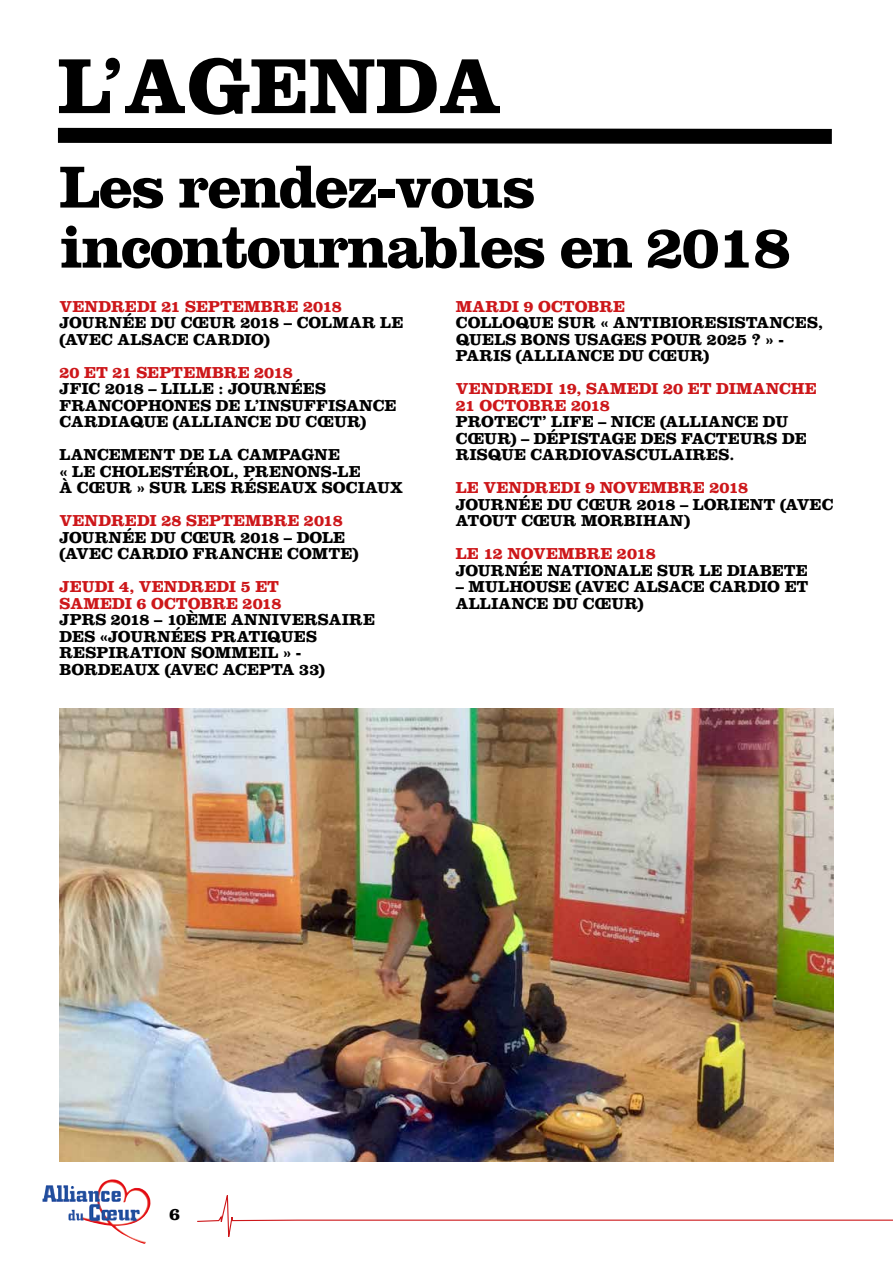
<style>
.page{position:relative;width:893px;height:1263px;background:#fff}
.page>*{position:absolute;margin:0;border:0;box-sizing:border-box;transform-origin:0 0}
.t1{font:700 81px "Clarendon";color:#000}
.t2{font:700 61.5px/60px "Clarendon";letter-spacing:-.03em;color:#000}
.t3{font:700 18px "Clarendon";color:#000}
.t4{font:700 16.5px/16.5px "Clarendon";color:#000}
.t5{font:700 16.5px/16.5px "Clarendon";color:#cd171a}
</style>
<div class="page">
<img style="left:76px;top:1179px;width:75px;height:65px">
<svg style="left:57px;top:127px;width:775px;height:17px;background:#1e1e1e"></svg>
<svg style="left:197px;top:1195px;width:696px;height:42px"></svg>
<img style="left:60px;top:708px;width:773px;height:454px">
<h1 class="t1" style="left:58px;top:37px;width:446px">L’AGENDA</h1>
<h2 class="t2" style="left:60px;top:156px;width:733px">Les rendez-vous incontournables en 2018</h2>
<p class="t5" style="left:60px;top:298px;width:284px">VENDREDI 21 SEPTEMBRE 2018</p>
<p class="t4" style="left:60px;top:314px;width:345px">JOURNÉE DU CŒUR 2018 – COLMAR LE (AVEC ALSACE CARDIO)</p>
<p class="t5" style="left:60px;top:364px;width:235px">20 ET 21 SEPTEMBRE 2018</p>
<p class="t4" style="left:60px;top:380px;width:338px">JFIC 2018 – LILLE : JOURNÉES<br>FRANCOPHONES DE L’INSUFFISANCE<br>CARDIAQUE (ALLIANCE DU CŒUR)</p>
<p class="t4" style="left:60px;top:446px;width:345px">LANCEMENT DE LA CAMPAGNE<br>« LE CHOLESTÉROL, PRENONS-LE<br>À CŒUR » SUR LES RÉSEAUX SOCIAUX</p>
<p class="t5" style="left:60px;top:512px;width:285px">VENDREDI 28 SEPTEMBRE 2018</p>
<p class="t4" style="left:60px;top:529px;width:301px">JOURNÉE DU CŒUR 2018 – DOLE (AVEC CARDIO FRANCHE COMTE)</p>
<p class="t5" style="left:60px;top:578px;width:223px">JEUDI 4, VENDREDI 5 ET<br>SAMEDI 6 OCTOBRE 2018</p>
<p class="t4" style="left:60px;top:611px;width:317px">JPRS 2018 – 10ÈME ANNIVERSAIRE<br>DES «JOURNÉES PRATIQUES<br>RESPIRATION SOMMEIL » -<br>BORDEAUX (AVEC ACEPTA 33)</p>
<p class="t5" style="left:456px;top:298px;width:171px">MARDI 9 OCTOBRE</p>
<p class="t4" style="left:456px;top:314px;width:369px">COLLOQUE SUR « ANTIBIORESISTANCES,<br>QUELS BONS USAGES POUR 2025 ? » -<br>PARIS (ALLIANCE DU CŒUR)</p>
<p class="t5" style="left:456px;top:380px;width:362px">VENDREDI 19, SAMEDI 20 ET DIMANCHE<br>21 OCTOBRE 2018</p>
<p class="t4" style="left:456px;top:413px;width:352px">PROTECT’ LIFE – NICE (ALLIANCE DU<br>CŒUR) – DÉPISTAGE DES FACTEURS DE<br>RISQUE CARDIOVASCULAIRES.</p>
<p class="t5" style="left:456px;top:479px;width:294px">LE VENDREDI 9 NOVEMBRE 2018</p>
<p class="t4" style="left:456px;top:496px;width:379px">JOURNÉE DU CŒUR 2018 – LORIENT (AVEC<br>ATOUT CŒUR MORBIHAN)</p>
<p class="t5" style="left:456px;top:545px;width:201px">LE 12 NOVEMBRE 2018</p>
<p class="t4" style="left:456px;top:562px;width:353px">JOURNÉE NATIONALE SUR LE DIABETE</p>
<p class="t4" style="left:456px;top:578px;width:354px">– MULHOUSE (AVEC ALSACE CARDIO ET<br>ALLIANCE DU CŒUR)</p>
<p class="t3" style="left:169px;top:1203px;width:12px">6</p>
</div>
